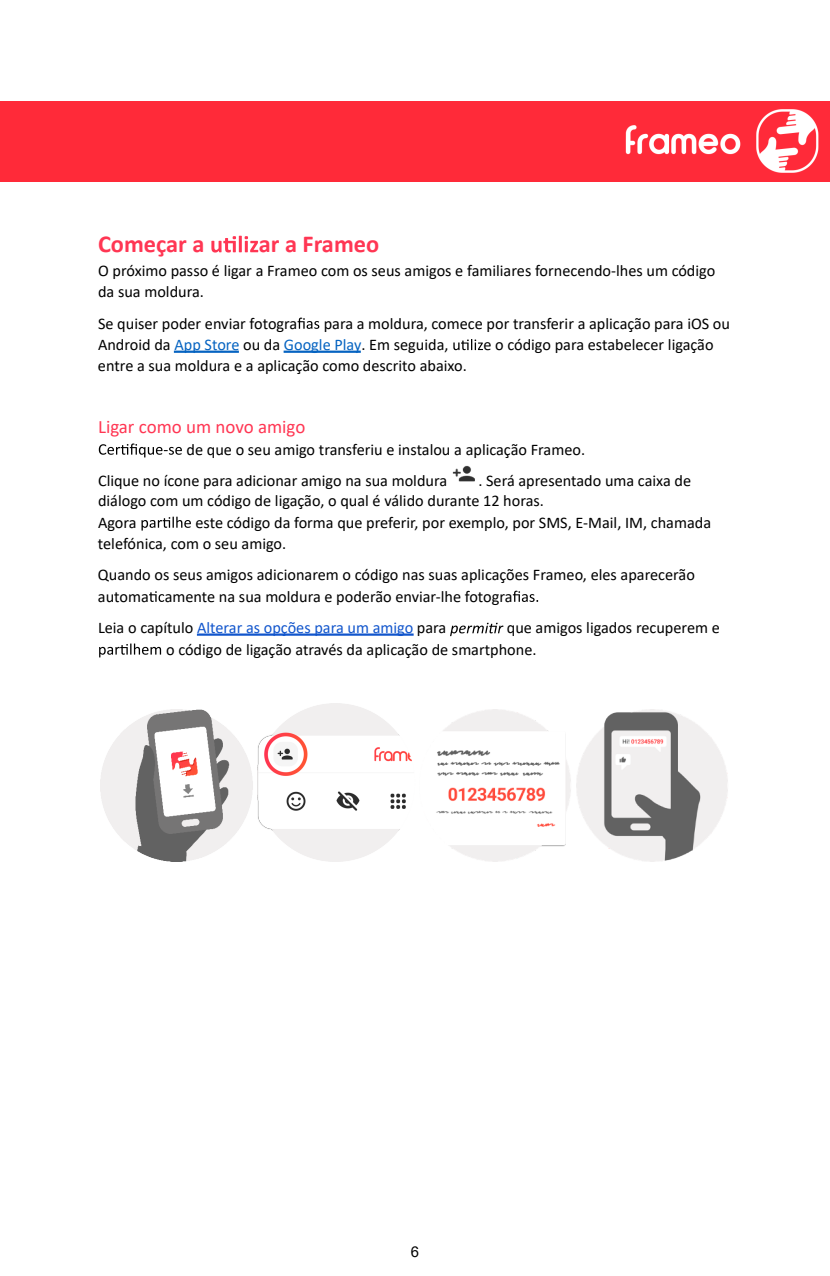
<style>
.page{position:relative;width:830px;height:1276px;background:#fff}
.page>*{position:absolute;margin:0;border:0;box-sizing:border-box;transform-origin:0 0}
.t1{font:700 24.3px "Calibri";color:#ff3653}
.t2{font:18.9px "Calibri";color:#ff3653}
.t3{font:16.2px/21.4px "Calibri";color:#000}
.t4{font:16.2px "Calibri";color:#15c}
.t5{font:14.85px "Arial";color:#000}
.s1{color:#0563c1}
.s2{color:#000}
</style>
<div class="page">
<svg style="left:211px;top:236px;width:47px;height:16px"></svg>
<svg style="left:297px;top:318px;width:22px;height:11px"></svg>
<svg style="left:453px;top:339px;width:30px;height:11px"></svg>
<svg style="left:99px;top:443px;width:83px;height:14px"></svg>
<svg style="left:141px;top:516px;width:50px;height:14px"></svg>
<svg style="left:149px;top:591px;width:15px;height:11px"></svg>
<svg style="left:512px;top:591px;width:26px;height:11px"></svg>
<svg style="left:450px;top:623px;width:53px;height:13px"></svg>
<svg style="left:99px;top:643px;width:62px;height:14px"></svg>
<hr style="left:174px;top:350px;width:65px;height:3px;background:#0563c1">
<hr style="left:283px;top:350px;width:77px;height:3px;background:#0563c1">
<hr style="left:197px;top:633px;width:216px;height:3px;background:#15c">
<img style="left:453px;top:465px;width:22px;height:17px">
<img style="left:100px;top:709px;width:153px;height:152px">
<img style="left:257px;top:704px;width:155px;height:157px">
<img style="left:436px;top:709px;width:135px;height:152px">
<img style="left:576px;top:709px;width:152px;height:152px">
<div style="left:0;top:102px;width:829px;height:79px;background:#ff2a39"></div>
<h1 class="t1" style="left:98px;top:227px;width:108px">Começar a</h1>
<h1 class="t1" style="left:259px;top:227px;width:122px">ar a Frameo</h1>
<p class="t3" style="left:98px;top:259px;width:618px">O próximo passo é ligar a Frameo com os seus amigos e familiares fornecendo-lhes um código da sua moldura.</p>
<p class="t3" style="left:98px;top:312px;width:201px">Se quiser poder enviar fotogra</p>
<p class="t3" style="left:98px;top:312px;width:633px;text-indent:225px">para a moldura, comece por transferir a aplicação para iOS ou<br>Android da <span class="s1">App Store</span> ou da <span class="s1">Google Play</span>. Em seguida,</p>
<p class="t3" style="left:483px;top:333px;width:231px">e o código para estabelecer ligação</p>
<p class="t3" style="left:98px;top:355px;width:370px">entre a sua moldura e a aplicação como descrito abaixo.</p>
<p class="t2" style="left:98px;top:413px;width:209px">Ligar como um novo amigo</p>
<p class="t3" style="left:98px;top:433px;width:488px;line-height:31.1px;text-indent:88px">de que o seu amigo transferiu e instalou a aplicação Frameo.<br>Clique no ícone para adicionar amigo na sua moldura</p>
<p class="t3" style="left:98px;top:469px;width:594px;text-indent:380px">. Será apresentado uma caixa de diálogo com um código de ligação, o qual é válido durante 12 horas.<br>Agora</p>
<p class="t3" style="left:98px;top:511px;width:614px;text-indent:97px">este código da forma que preferir, por exemplo, por SMS, E-Mail, IM, chamada telefónica, com o seu amigo.</p>
<p class="t3" style="left:98px;top:564px;width:598px">Quando os seus amigos adicionarem o código nas suas aplicações Frameo, eles aparecerão automa amente na sua moldura e poderão enviar-lhe fotogra</p>
<p class="t4" style="left:98px;top:616px;width:350px"><span class="s2">Leia o capítulo</span> Alterar as opções para um amigo <span class="s2">para</span></p>
<p class="t3" style="left:166px;top:617px;width:555px;text-indent:340px">que amigos ligados recuperem e o código de ligação através da aplicação de smartphone.</p>
<p class="t5" style="left:410px;top:1241px;width:10px">6</p>
</div>
